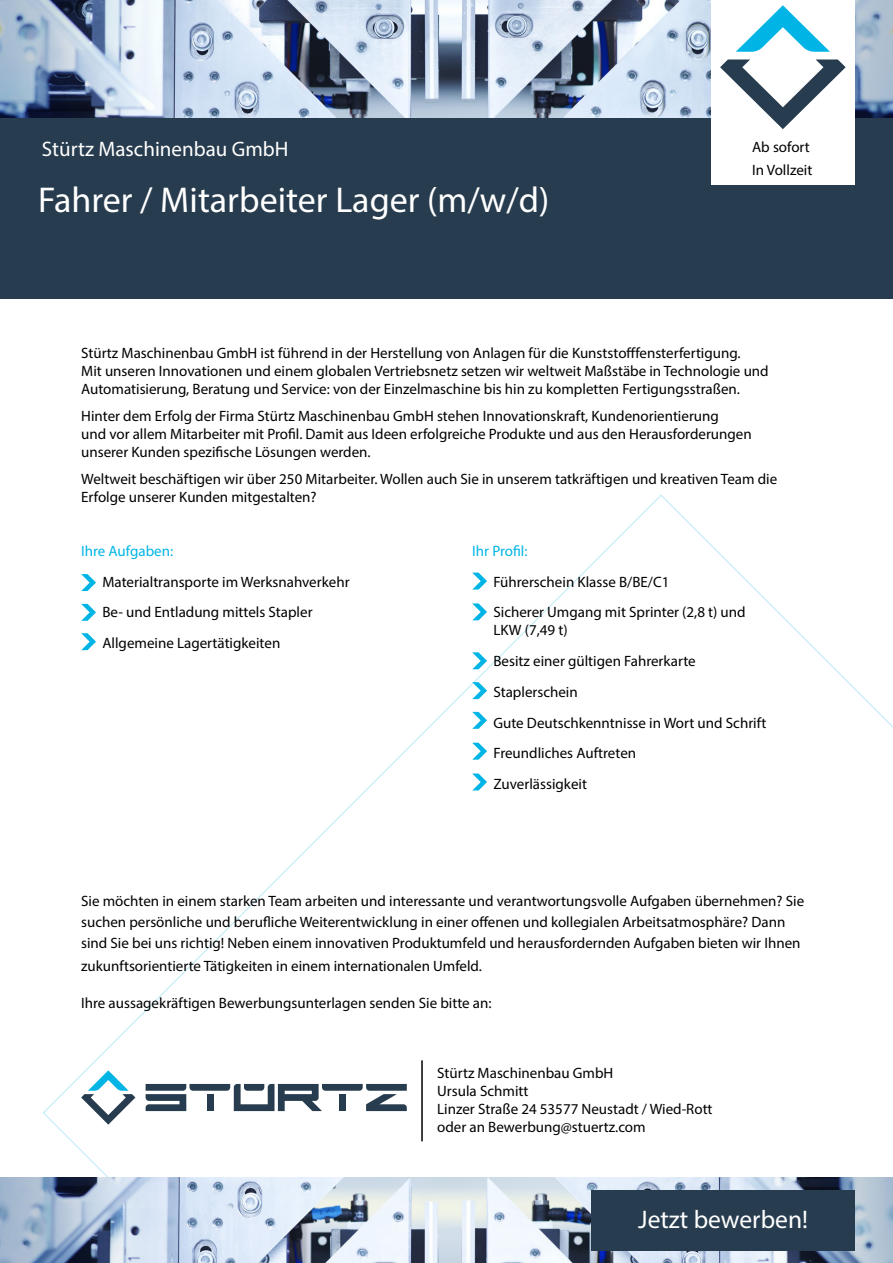
<style>
.page{position:relative;width:893px;height:1263px;background:#fff}
.page>*{position:absolute;margin:0;border:0;box-sizing:border-box;transform-origin:0 0}
.t1{font:36px "Myriad Pro";color:#fff}
.t2{font:25.5px "Myriad Pro";color:#fff}
.t3{font:21px "Myriad Pro";color:#fff}
.t4{font:15px/30.8px "Myriad Pro";color:#000}
.t5{font:15px "Myriad Pro";color:#00b5e5}
</style>
<div class="page">
<img style="left:0;top:0;width:893px;height:118px">
<div style="left:0;top:118px;width:893px;height:181px;background:#273c4e"></div>
<div style="left:711px;top:0;width:144px;height:184px;background:#fff"></div>
<svg style="left:81px;top:574px;width:15px;height:17px"></svg>
<img style="left:1px;top:1177px;width:891px;height:86px">
<div style="left:591px;top:1190px;width:264px;height:60px;background:#273c4e"></div>
<svg style="left:720px;top:59px;width:126px;height:70px"></svg>
<svg style="left:736px;top:5px;width:94px;height:47px"></svg>
<svg style="left:81px;top:604px;width:15px;height:17px"></svg>
<svg style="left:81px;top:633px;width:15px;height:17px"></svg>
<svg style="left:472px;top:573px;width:15px;height:16px"></svg>
<svg style="left:472px;top:603px;width:15px;height:17px"></svg>
<svg style="left:472px;top:652px;width:15px;height:17px"></svg>
<svg style="left:472px;top:682px;width:15px;height:17px"></svg>
<svg style="left:472px;top:712px;width:15px;height:17px"></svg>
<svg style="left:472px;top:743px;width:15px;height:17px"></svg>
<hr style="left:421px;top:1060px;width:2px;height:81px;background:#000">
<svg style="left:146px;top:1084px;width:261px;height:27px"></svg>
<svg style="left:81px;top:1070px;width:54px;height:55px"></svg>
<svg style="left:472px;top:773px;width:15px;height:17px"></svg>
<h3 class="t3" style="left:42px;top:136px;width:248px">Stürtz Maschinenbau GmbH</h3>
<h1 class="t1" style="left:38px;top:178px;width:513px">Fahrer / Mitarbeiter Lager (m/w/d)</h1>
<p class="t4" style="left:752px;top:136px;width:62px;line-height:22.2px">Ab sofort<br>In Vollzeit</p>
<p class="t4" style="left:81px;top:343px;width:689px;line-height:18px">Stürtz Maschinenbau GmbH ist führend in der Herstellung von Anlagen für die Kunststofffensterfertigung.<br>Mit unseren Innovationen und einem globalen Vertriebsnetz setzen wir weltweit Maßstäbe in Technologie und<br>Automatisierung, Beratung und Service: von der Einzelmaschine bis hin zu kompletten Fertigungsstraßen.</p>
<p class="t4" style="left:81px;top:406px;width:672px;line-height:18px">Hinter dem Erfolg der Firma Stürtz Maschinenbau GmbH stehen Innovationskraft, Kundenorientierung<br>und vor allem Mitarbeiter mit Profil. Damit aus Ideen erfolgreiche Produkte und aus den Herausforderungen unserer Kunden spezifische Lösungen werden.</p>
<p class="t4" style="left:81px;top:469px;width:698px;line-height:18px">Weltweit beschäftigen wir über 250 Mitarbeiter. Wollen auch Sie in unserem tatkräftigen und kreativen Team die<br>Erfolge unserer Kunden mitgestalten?</p>
<p class="t5" style="left:81px;top:542px;width:94px">Ihre Aufgaben:</p>
<p class="t4" style="left:102px;top:566px;width:249px">Materialtransporte im Werksnahverkehr<br>Be- und Entladung mittels Stapler<br>Allgemeine Lagertätigkeiten</p>
<p class="t5" style="left:472px;top:542px;width:57px">Ihr Profil:</p>
<p class="t4" style="left:493px;top:566px;width:254px">Führerschein Klasse B/BE/C1<br>Sicherer Umgang mit Sprinter (2,8 t) und</p>
<p class="t4" style="left:493px;top:615px;width:274px">LKW (7,49 t)<br>Besitz einer gültigen Fahrerkarte<br>Staplerschein<br>Gute Deutschkenntnisse in Wort und Schrift<br>Freundliches Auftreten<br>Zuverlässigkeit</p>
<p class="t4" style="left:81px;top:891px;width:725px;line-height:21px">Sie möchten in einem starken Team arbeiten und interessante und verantwortungsvolle Aufgaben übernehmen? Sie suchen persönliche und berufliche Weiterentwicklung in einer offenen und kollegialen Arbeitsatmosphäre? Dann sind Sie bei uns richtig! Neben einem innovativen Produktumfeld und herausfordernden Aufgaben bieten wir Ihnen</p>
<p class="t4" style="left:81px;top:950px;width:402px">zukunftsorientierte Tätigkeiten in einem internationalen Umfeld.</p>
<p class="t4" style="left:81px;top:987px;width:412px">Ihre aussagekräftigen Bewerbungsunterlagen senden Sie bitte an:</p>
<p class="t4" style="left:437px;top:1064px;width:277px;line-height:18px">Stürtz Maschinenbau GmbH<br>Ursula Schmitt<br>Linzer Straße 24 53577 Neustadt / Wied-Rott oder an Bewerbung@stuertz.com</p>
<h2 class="t2" style="left:638px;top:1203px;width:171px">Jetzt bewerben!</h2>
</div>
